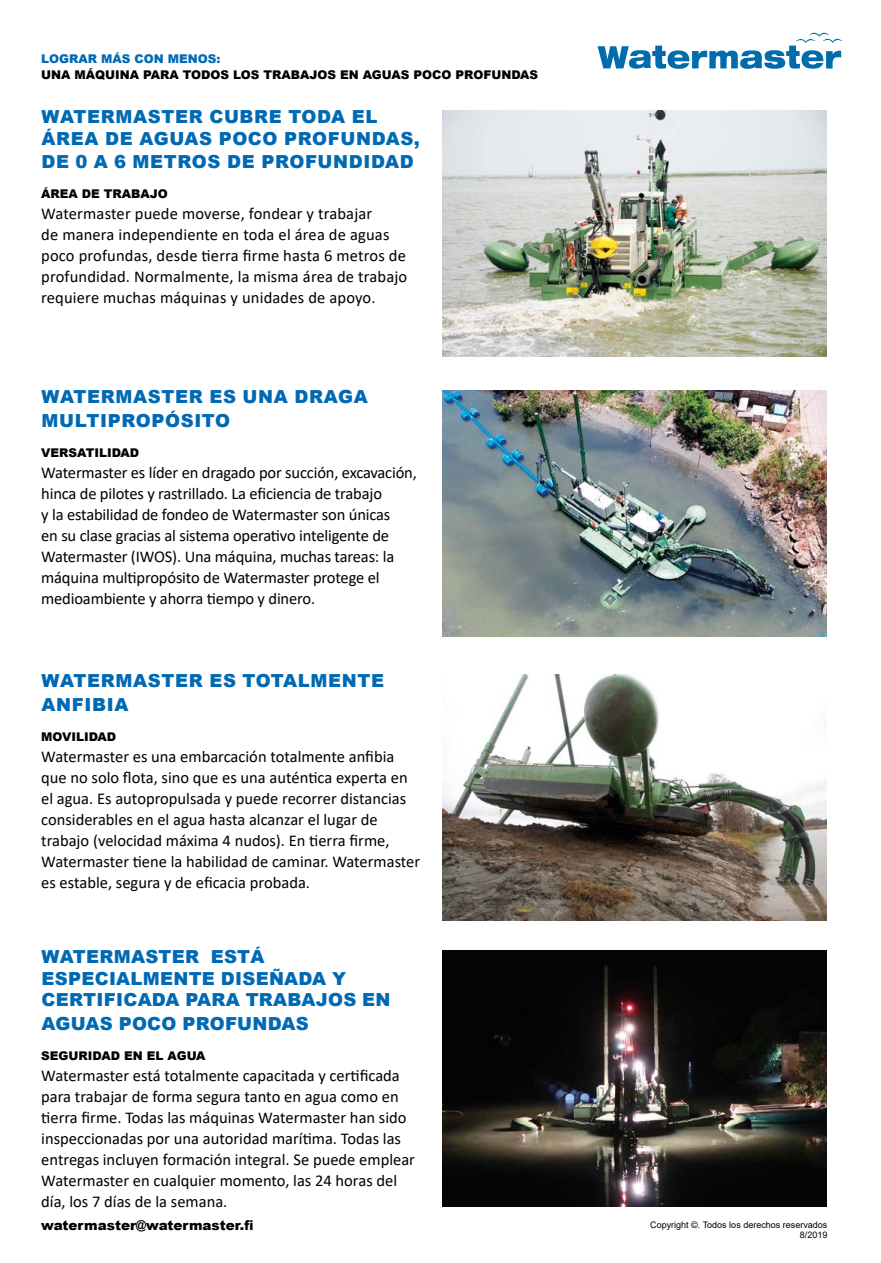
<style>
.page{position:relative;width:881px;height:1263px;background:#fff}
.page>*{position:absolute;margin:0;border:0;box-sizing:border-box;transform-origin:0 0}
.t1{font:900 18px/23.4px "Arial";letter-spacing:.035em;color:#0069b4}
.t2{font:900 18px/21.6px "Arial";letter-spacing:.015em;color:#0069b4}
.t3{font:16.5px/21px "Calibri";color:#000}
.t4{font:900 13.5px "Arial";color:#000}
.t5{font:900 12px "Arial";color:#000}
.t6{font:900 12px "Arial";color:#0069b4}
.t7{font:9px/10.8px "Arial";color:#000;text-align:right}
</style>
<div class="page">
<svg style="left:597px;top:33px;width:244px;height:36px"></svg>
<img style="left:442px;top:111px;width:384px;height:246px">
<img style="left:442px;top:674px;width:384px;height:247px">
<img style="left:442px;top:390px;width:384px;height:247px">
<img style="left:442px;top:950px;width:384px;height:257px">
<p class="t6" style="left:41px;top:50px;width:181px">LOGRAR MÁS CON MENOS:</p>
<p class="t5" style="left:41px;top:66px;width:498px">UNA MÁQUINA PARA TODOS LOS TRABAJOS EN AGUAS POCO PROFUNDAS</p>
<p class="t1" style="left:41px;top:106px;width:379px;line-height:21.6px">WATERMASTER CUBRE TODA EL<br>ÁREA DE AGUAS POCO PROFUNDAS,</p>
<p class="t1" style="left:41px;top:150px;width:373px">DE 0 A 6 METROS DE PROFUNDIDAD</p>
<p class="t5" style="left:41px;top:185px;width:128px">ÁREA DE TRABAJO</p>
<p class="t3" style="left:41px;top:203px;width:367px">Watermaster puede moverse, fondear y trabajar<br>de manera independiente en toda el área de aguas poco profundas, desde tierra firme hasta 6 metros de profundidad. Normalmente, la misma área de trabajo requiere muchas máquinas y unidades de apoyo.</p>
<p class="t1" style="left:41px;top:385px;width:327px">WATERMASTER ES UNA DRAGA<br>MULTIPROPÓSITO</p>
<p class="t5" style="left:41px;top:444px;width:100px">VERSATILIDAD</p>
<p class="t3" style="left:41px;top:461px;width:377px">Watermaster es líder en dragado por succión, excavación, hinca de pilotes y rastrillado. La eficiencia de trabajo<br>y la estabilidad de fondeo de Watermaster son únicas<br>en su clase gracias al sistema operativo inteligente de Watermaster (IWOS). Una máquina, muchas tareas: la máquina multipropósito de Watermaster protege el medioambiente y ahorra tiempo y dinero.</p>
<p class="t1" style="left:41px;top:669px;width:344px">WATERMASTER ES TOTALMENTE<br>ANFIBIA</p>
<p class="t5" style="left:41px;top:728px;width:76px">MOVILIDAD</p>
<p class="t3" style="left:41px;top:745px;width:380px">Watermaster es una embarcación totalmente anfibia que no solo flota, sino que es una auténtica experta en el agua. Es autopropulsada y puede recorrer distancias considerables en el agua hasta alcanzar el lugar de trabajo (velocidad máxima 4 nudos). En tierra firme, Watermaster tiene la habilidad de caminar. Watermaster es estable, segura y de eficacia probada.</p>
<p class="t2" style="left:42px;top:945px;width:350px">WATERMASTER ESTÁ<br>ESPECIALMENTE DISEÑADA Y<br>CERTIFICADA PARA TRABAJOS EN</p>
<p class="t2" style="left:42px;top:1012px;width:268px">AGUAS POCO PROFUNDAS</p>
<p class="t5" style="left:41px;top:1047px;width:166px">SEGURIDAD EN EL AGUA</p>
<p class="t3" style="left:41px;top:1064px;width:375px">Watermaster está totalmente capacitada y certificada para trabajar de forma segura tanto en agua como en tierra firme. Todas las máquinas Watermaster han sido inspeccionadas por una autoridad marítima. Todas las entregas incluyen formación integral. Se puede emplear Watermaster en cualquier momento, las 24 horas del día, los 7 días de la semana.</p>
<p class="t4" style="left:41px;top:1216px;width:213px">watermaster@watermaster.fi</p>
<p class="t7" style="left:650px;top:1219px;width:179px">Copyright ©. Todos los derechos reservados<br>8/2019</p>
</div>
